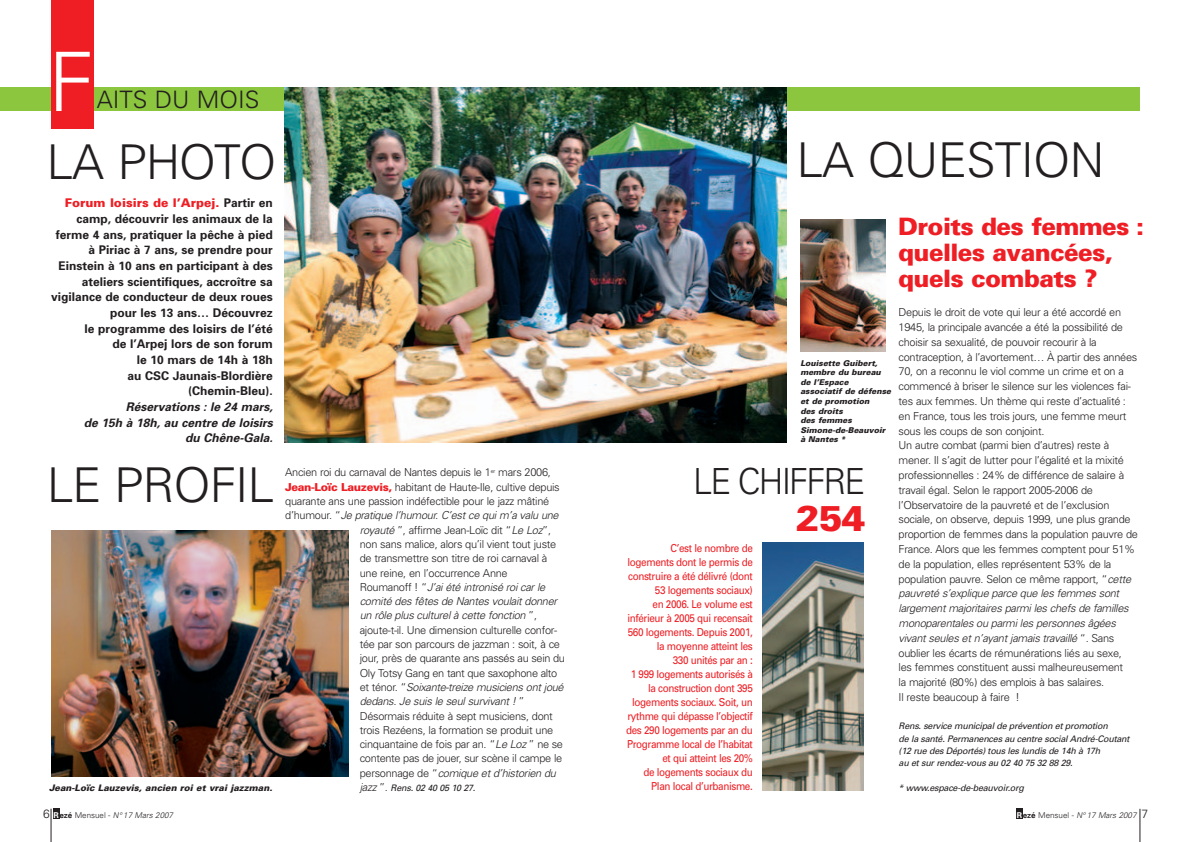
<style>
.page{position:relative;width:1191px;height:842px;background:#fff}
.page>*{position:absolute;margin:0;border:0;box-sizing:border-box;transform-origin:0 0}
.t1{font:300 82px "Univers";color:#fff}
.t2{font:300 48px "Univers";letter-spacing:-.015em;color:#231f20}
.t3{font:300 36px "Univers";letter-spacing:-.055em;color:#231f20;scale:.95 1}
.t4{font:900 36px "Univers";color:#ee1e24}
.t5{font:900 24px/26px "Univers";letter-spacing:-.025em;color:#ee1e24}
.t6{font:300 24px "Univers";color:#231f20}
.t7{font:700 12px/15.7px "Univers";color:#231f20;text-align:right}
.t8{font:italic 700 12px/15.7px "Univers";color:#231f20;text-align:right}
.t9{font:300 11px/14.8px "Univers";letter-spacing:-.03em;color:#231f20}
.t10{font:11px/14px "Univers";letter-spacing:-.04em;color:#ee1e24;text-align:right;scale:.9 1}
.t11{font:italic 300 11px "Univers";letter-spacing:-.03em;color:#231f20}
.t12{font:italic 9px/12.4px "Univers";letter-spacing:-.03em;color:#231f20}
.t13{font:italic 900 9px "Univers";color:#231f20}
.t14{font:italic 900 8px/9.6px "Univers";color:#231f20}
.t15{font:italic 300 8px "Univers";color:#231f20}
.s1{font-weight:900;color:#ee1e24}
.s2{font-style:normal}
.s3{font-style:italic}
.s4{font-weight:300;font-size:11px}
.s5{font-weight:300;font-style:normal;font-size:11px}
.s6{font-style:normal;font-size:12px}
.s7{font-weight:700;font-style:normal;color:#fff}
.s8{font-weight:700;font-style:normal}
</style>
<div class="page">
<div style="left:0;top:88px;width:1140px;height:23px;background:#8bc63e"></div>
<img style="left:285px;top:88px;width:501px;height:354px">
<div style="left:51px;top:0;width:43px;height:129px;background:#ee1e24"></div>
<img style="left:800px;top:219px;width:85px;height:132px">
<img style="left:762px;top:543px;width:101px;height:248px">
<div style="left:53px;top:809px;width:6px;height:10px;background:#231f20"></div>
<hr style="left:51px;top:809px;width:1px;height:33px;background:#231f20">
<hr style="left:1139px;top:809px;width:1px;height:33px;background:#231f20">
<div style="left:1016px;top:809px;width:6px;height:10px;background:#231f20"></div>
<img style="left:51px;top:531px;width:298px;height:245px">
<h1 class="t1" style="left:48px;top:52px;width:47px">F</h1>
<h3 class="t6" style="left:97px;top:91px;width:164px">AITS DU MOIS</h3>
<h2 class="t2" style="left:46px;top:145px;width:231px">LA PHOTO</h2>
<h2 class="t2" style="left:796px;top:143px;width:310px">LA QUESTION</h2>
<p class="t7" style="left:51px;top:196px;width:223px"><span class="s1">Forum loisirs de l’Arpej.</span> Partir en camp, découvrir les animaux de la ferme 4 ans, pratiquer la pêche à pied à Piriac à 7 ans, se prendre pour<br>Einstein à 10 ans en participant à des ateliers scientifiques, accroître sa vigilance de conducteur de deux roues pour les 13 ans… Découvrez<br>le programme des loisirs de l’été<br>de l’Arpej lors de son forum<br>le 10 mars de 14h à 18h<br>au CSC Jaunais-Blordière (Chemin-Bleu).</p>
<p class="t8" style="left:84px;top:400px;width:191px">Réservations : le 24 mars,<br>de 15h à 18h, au centre de loisirs du Chêne-Gala.</p>
<h2 class="t2" style="left:47px;top:468px;width:229px">LE PROFIL</h2>
<p class="t13" style="left:49px;top:784px;width:225px">Jean-Loïc Lauzevis, ancien roi et vrai jazzman.</p>
<p class="t9" style="left:285px;top:466px;width:267px">Ancien roi du carnaval de Nantes depuis le 1<sup>er</sup> mars 2006,</p>
<p class="t9" style="left:285px;top:480px;width:276px"><span class="s1">Jean-Loïc Lauzevis,</span> habitant de Haute-Ile, cultive depuis</p>
<p class="t9" style="left:285px;top:495px;width:266px">quarante ans une passion indéfectible pour le jazz mâtiné</p>
<p class="t11" style="left:285px;top:511px;width:275px"><span class="s2">d’humour. “</span>Je pratique l’humour. C’est ce qui m’a valu une</p>
<p class="t9" style="left:360px;top:523px;width:193px"><span class="s3">royauté</span> ”, affirme Jean-Loïc dit “<span class="s3">Le Loz</span>”,</p>
<p class="t9" style="left:360px;top:538px;width:198px">non sans malice, alors qu’il vient tout juste</p>
<p class="t9" style="left:360px;top:552px;width:189px">de transmettre son titre de roi carnaval à</p>
<p class="t9" style="left:360px;top:566px;width:149px">une reine, en l’occurrence Anne</p>
<p class="t11" style="left:360px;top:583px;width:187px"><span class="s2">Roumanoff ! “</span>J’ai été intronisé roi car le</p>
<p class="t11" style="left:360px;top:597px;width:199px">comité des fêtes de Nantes voulait donner</p>
<p class="t11" style="left:360px;top:611px;width:179px">un rôle plus culturel à cette fonction <span class="s2">”,</span></p>
<p class="t9" style="left:360px;top:623px;width:199px">ajoute-t-il. Une dimension culturelle confor-</p>
<p class="t9" style="left:360px;top:638px;width:202px">tée par son parcours de jazzman : soit, à ce</p>
<p class="t9" style="left:360px;top:652px;width:207px">jour, près de quarante ans passés au sein du</p>
<p class="t9" style="left:360px;top:666px;width:199px">Oly Totsy Gang en tant que saxophone alto</p>
<p class="t11" style="left:360px;top:683px;width:205px"><span class="s2">et ténor. “</span>Soixante-treize musiciens ont joué</p>
<p class="t11" style="left:360px;top:697px;width:166px">dedans. Je suis le seul survivant ! <span class="s2">”</span></p>
<p class="t9" style="left:360px;top:709px;width:195px">Désormais réduite à sept musiciens, dont</p>
<p class="t9" style="left:360px;top:723px;width:195px">trois Rezéens, la formation se produit une</p>
<p class="t9" style="left:360px;top:738px;width:205px">cinquantaine de fois par an. “<span class="s3">Le Loz</span> ” ne se</p>
<p class="t9" style="left:360px;top:752px;width:204px">contente pas de jouer, sur scène il campe le</p>
<p class="t11" style="left:360px;top:769px;width:198px"><span class="s2">personnage de “</span>comique et d’historien du</p>
<p class="t12" style="left:360px;top:782px;width:117px"><span class="s4">jazz</span> <span class="s5">”.</span> Rens. 02 40 05 10 27.</p>
<h3 class="t5" style="left:898px;top:216px;width:247px">Droits des femmes : quelles avancées, quels combats ?</h3>
<p class="t9" style="left:898px;top:306px;width:241px">Depuis le droit de vote qui leur a été accordé en 1945, la principale avancée a été la possibilité de choisir sa sexualité, de pouvoir recourir à la contraception, à l’avortement… À partir des années 70, on a reconnu le viol comme un crime et on a commencé à briser le silence sur les violences fai&shy;tes aux femmes. Un thème qui reste d’actualité : en France, tous les trois jours, une femme meurt sous les coups de son conjoint.<br>Un autre combat (parmi bien d’autres) reste à mener. Il s’agit de lutter pour l’égalité et la mixité professionnelles : 24% de différence de salaire à travail égal. Selon le rapport 2005-2006 de l’Observatoire de la pauvreté et de l’exclusion sociale, on observe, depuis 1999, une plus grande proportion de femmes dans la population pauvre de France. Alors que les femmes comptent pour 51% de la population, elles représentent 53% de la population pauvre. Selon ce même rapport, “<span class="s3">cette pauvreté s’explique parce que les femmes sont largement majoritaires parmi les chefs de familles monoparentales ou parmi les personnes âgées vivant seules et n’ayant jamais travaillé</span> “. Sans oublier les écarts de rémunérations liés au sexe, les femmes constituent aussi malheureusement<br>la majorité (80%) des emplois à bas salaires.<br>Il reste beaucoup à faire !</p>
<p class="t12" style="left:898px;top:721px;width:232px">Rens. service municipal de prévention et promotion<br>de la santé. Permanences au centre social André-Coutant (12 rue des Déportés) tous les lundis de 14h à 17h<br>au et sur rendez-vous au 02 40 75 32 88 29.</p>
<p class="t12" style="left:898px;top:783px;width:127px">* www.espace-de-beauvoir.org</p>
<p class="t14" style="left:800px;top:359px;width:92px">Louisette Guibert, membre du bureau de l’Espace associatif de défense et de promotion<br>des droits<br>des femmes<br>Simone-de-Beauvoir à Nantes *</p>
<h3 class="t3" style="left:693px;top:468px;width:183px">LE CHIFFRE</h3>
<h3 class="t4" style="left:796px;top:505px;width:71px">254</h3>
<p class="t10" style="left:626px;top:542px;width:142px">C’est le nombre de logements dont le permis de construire a été délivré (dont<br>53 logements sociaux)<br>en 2006. Le volume est inférieur à 2005 qui recensait<br>560 logements. Depuis 2001, la moyenne atteint les<br>330 unités par an :<br>1 999 logements autorisés à la construction dont 395 logements sociaux. Soit, un rythme qui dépasse l’objectif des 290 logements par an du<br>Programme local de l’habitat et qui atteint les 20%<br>de logements sociaux du<br>Plan local d’urbanisme.</p>
<p class="t15" style="left:43px;top:812px;width:132px"><span class="s6">6</span> <span class="s7">R</span><span class="s8">ezé</span> <span class="s2">Mensuel -</span> N° 17 Mars 2007</p>
<p class="t15" style="left:1016px;top:812px;width:133px"><span class="s7">R</span><span class="s8">ezé</span> <span class="s2">Mensuel -</span> N° 17 Mars 2007 <span class="s6">7</span></p>
</div>
